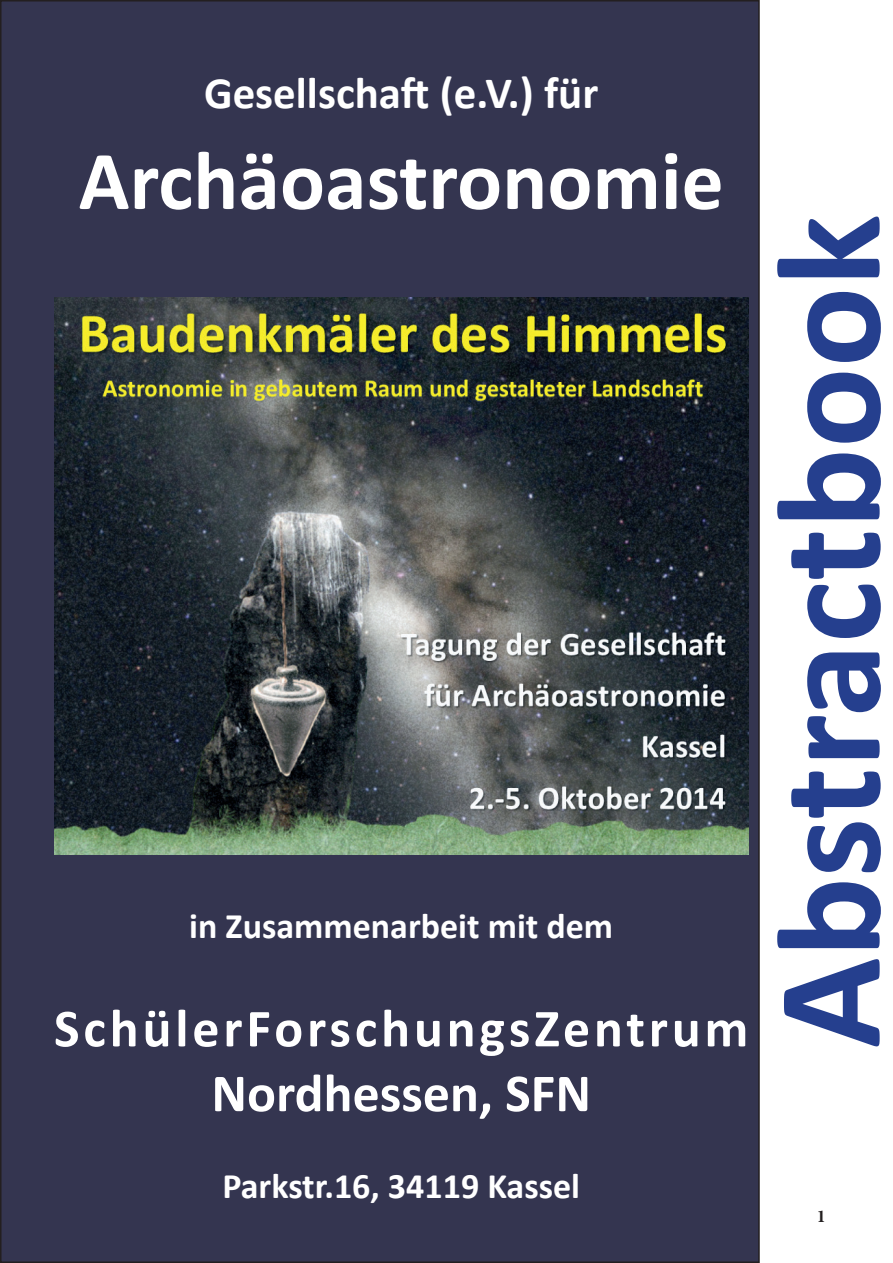
<style>
.page{position:relative;width:893px;height:1263px;background:#fff}
.page>*{position:absolute;margin:0;border:0;box-sizing:border-box;transform-origin:0 0}
.t1{font:700 150px "Calibri";color:#253f8e}
.t2{font:700 84px "Calibri";color:#fff}
.t3{font:700 54px/64.8px "Calibri";letter-spacing:.07em;color:#fff;text-align:center}
.t4{font:700 45px "Calibri";color:#fff}
.t5{font:700 36px "Calibri";color:#fff}
.t6{font:700 18px "Minion Pro";color:#231f20}
</style>
<div class="page">
<div style="left:1px;top:1px;width:758px;height:1261px;background:#343550"></div>
<img style="left:54px;top:298px;width:694px;height:557px">
<p class="t4" style="left:204px;top:64px;width:396px">Gesellschaft (e.V.) für</p>
<h2 class="t2" style="left:79px;top:127px;width:647px">Archäoastronomie</h2>
<p class="t5" style="left:189px;top:903px;width:425px">in Zusammenarbeit mit dem</p>
<h3 class="t3" style="left:54px;top:996px;width:696px">SchülerForschungsZentrum<br>Nordhessen, SFN</h3>
<p class="t5" style="left:222px;top:1162px;width:359px">Parkstr.16, 34119 Kassel</p>
<h1 class="t1" style="left:733px;top:1048px;width:835px;rotate:-90deg">Abstractbook</h1>
<p class="t6" style="left:817px;top:1203px;width:10px">1</p>
</div>
